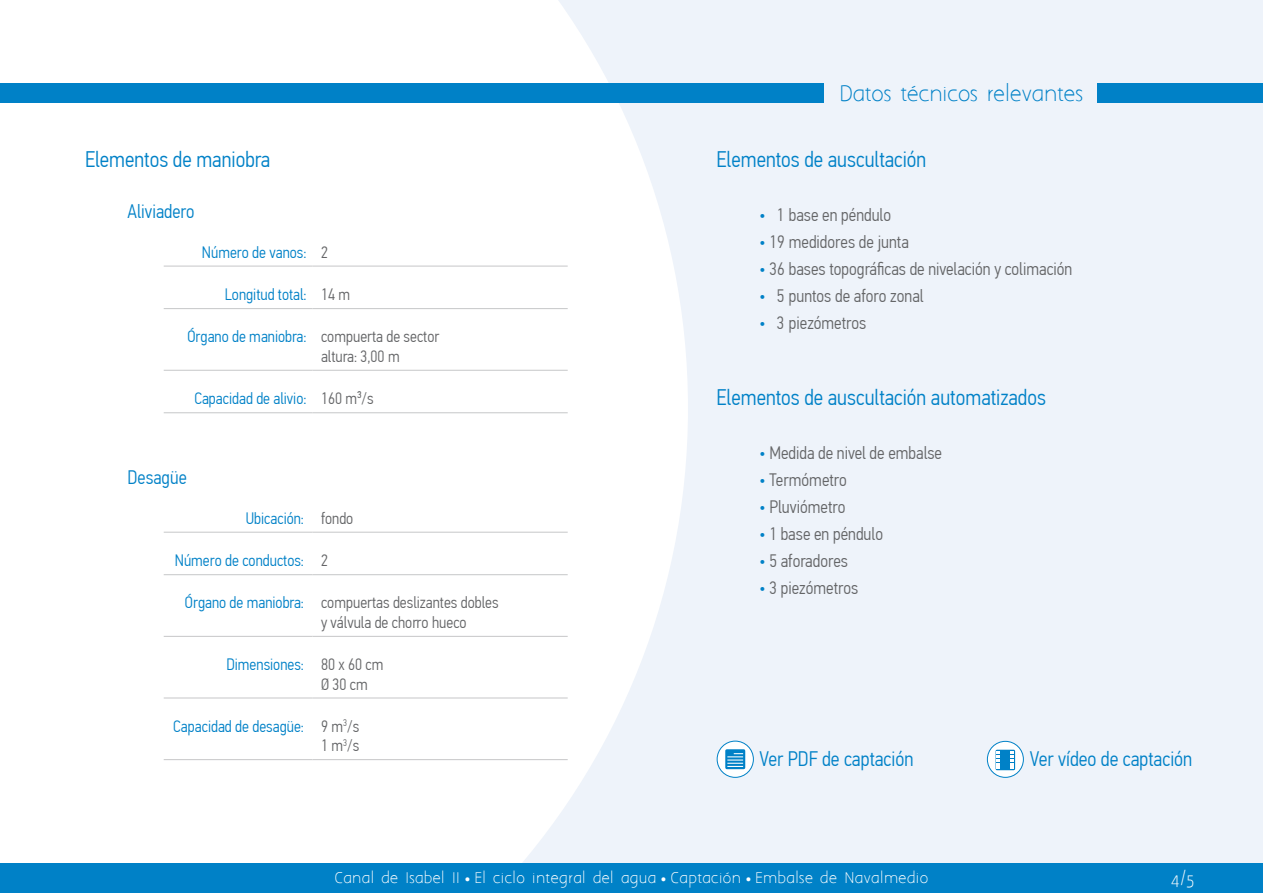
<style>
.page{position:relative;width:1263px;height:893px;background:#eef3fa}
.page>*{position:absolute;margin:0;border:0;box-sizing:border-box;transform-origin:0 0}
.t1{font:300 22.5px "PF Din Text Cond Pro";color:#0081c7}
.t2{font:300 21px "PF Din Text Cond Pro";color:#0081c7}
.t3{font:19.5px "Aaargh Normal";color:#0081c7}
.t4{font:300 19.5px "PF Din Text Cond Pro";color:#0081c7}
.t5{font:300 18px "PF Din Text Cond Pro";color:#646567}
.t6{font:300 16.5px/19.5px "PF Din Text Cond Pro";color:#0081c7}
.t7{font:300 16.5px/19.5px "PF Din Text Cond Pro";color:#646567}
.t8{font:16.5px "Aaargh Normal";color:#fff}
.t9{font:13.5px "Aaargh Normal";letter-spacing:.035em;color:#fff}
.s1{color:#646567}
.s2{color:#0081c7}
.s3{font-family:"PF Din Text Pro";font-weight:500}
</style>
<div class="page">
<div style="left:0;top:0;width:688px;height:863px;background:#fff"></div>
<div style="left:0;top:83px;width:823px;height:19px;background:#0081c7"></div>
<div style="left:1097px;top:83px;width:166px;height:19px;background:#0081c7"></div>
<div style="left:0;top:863px;width:1263px;height:30px;background:#0081c7"></div>
<hr style="left:164px;top:266px;width:149px;height:1px;background:#c6c7c8">
<hr style="left:313px;top:266px;width:255px;height:1px;background:#c6c7c8">
<hr style="left:164px;top:308px;width:149px;height:1px;background:#c6c7c8">
<hr style="left:313px;top:308px;width:255px;height:1px;background:#c6c7c8">
<hr style="left:164px;top:370px;width:149px;height:1px;background:#c6c7c8">
<hr style="left:313px;top:370px;width:255px;height:1px;background:#c6c7c8">
<hr style="left:164px;top:412px;width:149px;height:1px;background:#c6c7c8">
<hr style="left:313px;top:412px;width:255px;height:1px;background:#c6c7c8">
<hr style="left:164px;top:532px;width:149px;height:1px;background:#c6c7c8">
<hr style="left:313px;top:532px;width:255px;height:1px;background:#c6c7c8">
<hr style="left:164px;top:574px;width:149px;height:1px;background:#c6c7c8">
<hr style="left:313px;top:574px;width:255px;height:1px;background:#c6c7c8">
<hr style="left:164px;top:636px;width:149px;height:1px;background:#c6c7c8">
<hr style="left:313px;top:636px;width:255px;height:1px;background:#c6c7c8">
<hr style="left:164px;top:698px;width:149px;height:1px;background:#c6c7c8">
<hr style="left:313px;top:698px;width:255px;height:1px;background:#c6c7c8">
<hr style="left:164px;top:759px;width:149px;height:1px;background:#c6c7c8">
<hr style="left:313px;top:759px;width:255px;height:1px;background:#c6c7c8">
<svg style="left:717px;top:741px;width:36px;height:36px"></svg>
<div style="left:717px;top:741px;width:36px;height:36px;border:1px solid #0081c7;border-radius:50%"></div>
<div style="left:725px;top:749px;width:20px;height:20px;background:#0081c7;border-radius:2px"></div>
<svg style="left:727px;top:753px;width:16px;height:14px"></svg>
<svg style="left:987px;top:741px;width:36px;height:36px"></svg>
<div style="left:987px;top:741px;width:36px;height:36px;border:1px solid #0081c7;border-radius:50%"></div>
<div style="left:995px;top:750px;width:20px;height:20px;background:#0081c7;border-radius:2px"></div>
<svg style="left:997px;top:751px;width:3px;height:18px"></svg>
<svg style="left:1011px;top:751px;width:3px;height:18px"></svg>
<p class="t1" style="left:85px;top:146px;width:187px">Elementos de maniobra</p>
<p class="t4" style="left:128px;top:200px;width:69px">Aliviadero</p>
<p class="t6" style="left:202px;top:242px;width:128px">Número de vanos: <span class="s1">2</span></p>
<p class="t6" style="left:225px;top:285px;width:127px">Longitud total: <span class="s1">14 m</span></p>
<p class="t7" style="left:321px;top:327px;width:120px;text-indent:-134px"><span class="s2">Órgano de maniobra:</span> compuerta de sector altura: 3,00 m</p>
<p class="t6" style="left:194px;top:389px;width:181px">Capacidad de alivio: <span class="s1">160 m³/s</span></p>
<p class="t4" style="left:128px;top:466px;width:61px">Desagüe</p>
<p class="t6" style="left:246px;top:508px;width:109px">Ubicación: <span class="s1">fondo</span></p>
<p class="t6" style="left:175px;top:551px;width:155px">Número de conductos: <span class="s1">2</span></p>
<p class="t7" style="left:321px;top:593px;width:179px;text-indent:-136px"><span class="s2">Órgano de maniobra:</span> compuertas deslizantes dobles y válvula de chorro hueco</p>
<p class="t6" style="left:321px;top:655px;width:64px;text-indent:-95px">Dimensiones: <span class="s1">80 x 60 cm<br>Ø 30 cm</span></p>
<p class="t6" style="left:173px;top:716px;width:188px;text-align:right">Capacidad de desagüe: <span class="s1">9 m</span><sup>3</sup><span class="s1">/s<br>1 m</span><sup>3</sup><span class="s1">/s</span></p>
<p class="t3" style="left:840px;top:82px;width:245px">Datos técnicos relevantes</p>
<p class="t1" style="left:716px;top:146px;width:211px">Elementos de auscultación</p>
<p class="t5" style="left:759px;top:204px;width:134px"><span class="s2">•</span> 1 base en péndulo</p>
<p class="t5" style="left:759px;top:231px;width:151px"><span class="s2">•</span> 19 medidores de junta</p>
<p class="t5" style="left:759px;top:258px;width:315px"><span class="s2">•</span> 36 bases topográficas de nivelación y colimación</p>
<p class="t5" style="left:759px;top:285px;width:166px"><span class="s2">•</span> 5 puntos de aforo zonal</p>
<p class="t5" style="left:759px;top:312px;width:109px"><span class="s2">•</span> 3 piezómetros</p>
<p class="t1" style="left:716px;top:385px;width:331px">Elementos de auscultación automatizados</p>
<p class="t5" style="left:759px;top:443px;width:185px"><span class="s2">•</span> Medida de nivel de embalse</p>
<p class="t5" style="left:759px;top:470px;width:89px"><span class="s2">•</span> Termómetro</p>
<p class="t5" style="left:759px;top:497px;width:88px"><span class="s2">•</span> Pluviómetro</p>
<p class="t5" style="left:759px;top:524px;width:126px"><span class="s2">•</span> 1 base en péndulo</p>
<p class="t5" style="left:759px;top:551px;width:91px"><span class="s2">•</span> 5 aforadores</p>
<p class="t5" style="left:759px;top:578px;width:101px"><span class="s2">•</span> 3 piezómetros</p>
<p class="t2" style="left:759px;top:747px;width:156px">Ver PDF de captación</p>
<p class="t2" style="left:1030px;top:747px;width:164px">Ver vídeo de captación</p>
<p class="t9" style="left:335px;top:870px;width:595px">Canal de Isabel II <span class="s3">•</span> El ciclo integral del agua <span class="s3">•</span> Captación <span class="s3">•</span> Embalse de Navalmedio</p>
<p class="t8" style="left:1171px;top:869px;width:24px">4/5</p>
</div>
